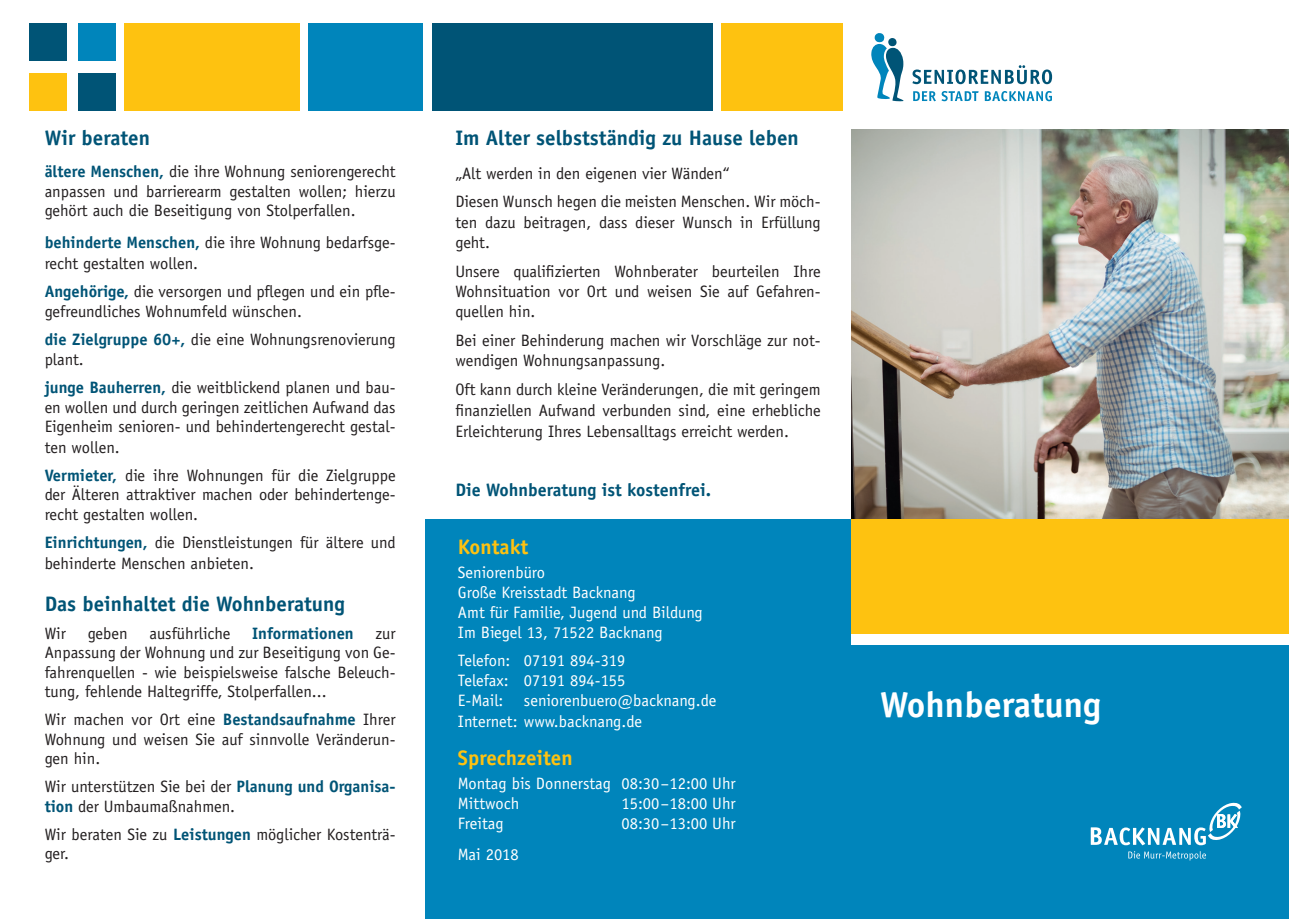
<style>
.page{position:relative;width:1289px;height:919px;background:#fff}
.page>*{position:absolute;margin:0;border:0;box-sizing:border-box;transform-origin:0 0}
.t1{font:700 36px "Officina Sans Std";color:#fff}
.t2{font:700 21px "Officina Sans Std";color:#005476}
.t3{font:700 21px "Officina Sans Std";color:#fec210}
.t4{font:700 18px "Officina Sans Std";color:#005476}
.t5{font:16.5px/19.5px "Officina Sans Std";color:#231f20}
.t6{font:16.5px/19.8px "Officina Sans Std";color:#fff}
.t7{font:700 16.5px "Officina Sans Std";color:#005476}
.s1{font-weight:700;color:#005476}
</style>
<div class="page">
<img style="left:851px;top:130px;width:437px;height:389px">
<div style="left:817px;top:519px;width:471px;height:115px;background:#fec210"></div>
<div style="left:841px;top:645px;width:447px;height:273px;background:#0085bb"></div>
<div style="left:425px;top:519px;width:425px;height:399px;background:#0085bb"></div>
<svg style="left:871px;top:33px;width:32px;height:69px"></svg>
<svg style="left:913px;top:91px;width:138px;height:10px"></svg>
<svg style="left:912px;top:65px;width:140px;height:19px"></svg>
<svg style="left:1090px;top:802px;width:151px;height:43px"></svg>
<svg style="left:1128px;top:851px;width:77px;height:9px"></svg>
<div style="left:432px;top:23px;width:280px;height:88px;background:#005476"></div>
<div style="left:721px;top:23px;width:122px;height:88px;background:#fec210"></div>
<div style="left:124px;top:23px;width:176px;height:88px;background:#fec210"></div>
<div style="left:309px;top:23px;width:114px;height:88px;background:#0085bb"></div>
<div style="left:29px;top:23px;width:37px;height:37px;background:#005476"></div>
<div style="left:78px;top:23px;width:37px;height:37px;background:#0085bb"></div>
<div style="left:78px;top:73px;width:37px;height:37px;background:#005476"></div>
<div style="left:29px;top:73px;width:37px;height:37px;background:#fec210"></div>
<p class="t2" style="left:45px;top:125px;width:107px">Wir beraten</p>
<p class="t5" style="left:45px;top:162px;width:352px;text-align:justify"><span class="s1">ältere Menschen,</span> die ihre Wohnung seniorengerecht anpassen und barrierearm gestalten wollen; hierzu gehört auch die Beseitigung von Stolperfallen.</p>
<p class="t5" style="left:45px;top:233px;width:352px;line-height:20.2px"><span class="s1">behinderte Menschen,</span> die ihre Wohnung bedarfsge&shy;recht gestalten wollen.</p>
<p class="t5" style="left:45px;top:281px;width:352px;line-height:20.2px"><span class="s1">Angehörige,</span> die versorgen und pflegen und ein pfle&shy;gefreundliches Wohnumfeld wünschen.</p>
<p class="t5" style="left:45px;top:329px;width:352px;line-height:20.2px"><span class="s1">die Zielgruppe 60+,</span> die eine Wohnungsrenovierung plant.</p>
<p class="t5" style="left:45px;top:378px;width:352px;text-align:justify"><span class="s1">junge Bauherren,</span> die weitblickend planen und bau&shy;en wollen und durch geringen zeitlichen Aufwand das Eigenheim senioren- und behindertengerecht gestal&shy;ten wollen.</p>
<p class="t5" style="left:45px;top:465px;width:352px;text-align:justify"><span class="s1">Vermieter,</span> die ihre Wohnungen für die Zielgruppe der Älteren attraktiver machen oder behindertenge&shy;recht gestalten wollen.</p>
<p class="t5" style="left:45px;top:532px;width:352px;line-height:20.2px"><span class="s1">Einrichtungen,</span> die Dienstleistungen für ältere und behinderte Menschen anbieten.</p>
<p class="t2" style="left:45px;top:590px;width:302px">Das beinhaltet die Wohnberatung</p>
<p class="t5" style="left:45px;top:623px;width:23px">Wir</p>
<p class="t5" style="left:88px;top:623px;width:42px">geben</p>
<p class="t5" style="left:149px;top:623px;width:83px">ausführliche</p>
<p class="t7" style="left:252px;top:622px;width:103px">Informationen</p>
<p class="t5" style="left:45px;top:623px;width:352px;text-align:justify;text-indent:331px">zur Anpassung der Wohnung und zur Beseitigung von Ge&shy;fahrenquellen - wie beispielsweise falsche Beleuch&shy;tung, fehlende Haltegriffe, Stolperfallen...</p>
<p class="t5" style="left:45px;top:710px;width:352px;text-align:justify">Wir machen vor Ort eine <span class="s1">Bestandsaufnahme</span> Ihrer Wohnung und weisen Sie auf sinnvolle Veränderun&shy;gen hin.</p>
<p class="t5" style="left:45px;top:777px;width:352px">Wir unterstützen Sie bei der <span class="s1">Planung und Organisa&shy;tion</span> der Umbaumaßnahmen.</p>
<p class="t5" style="left:45px;top:824px;width:352px">Wir beraten Sie zu <span class="s1">Leistungen</span> möglicher Kostenträ&shy;ger.</p>
<p class="t2" style="left:455px;top:125px;width:345px">Im Alter selbstständig zu Hause leben</p>
<p class="t5" style="left:455px;top:159px;width:367px;line-height:28.8px">„Alt werden in den eigenen vier Wänden“<br>Diesen Wunsch hegen die meisten Menschen. Wir möch-</p>
<p class="t5" style="left:455px;top:212px;width:367px;line-height:20.2px">ten dazu beitragen, dass dieser Wunsch in Erfüllung geht.</p>
<p class="t5" style="left:455px;top:261px;width:367px;line-height:20.2px;text-align:justify">Unsere qualifizierten Wohnberater beurteilen Ihre Wohnsituation vor Ort und weisen Sie auf Gefahren&shy;quellen hin.</p>
<p class="t5" style="left:455px;top:330px;width:367px;line-height:20.2px">Bei einer Behinderung machen wir Vorschläge zur not&shy;wendigen Wohnungsanpassung.</p>
<p class="t5" style="left:455px;top:379px;width:367px;line-height:21px;text-align:justify">Oft kann durch kleine Veränderungen, die mit geringem finanziellen Aufwand verbunden sind, eine erhebliche Erleichterung Ihres Lebensalltags erreicht werden.</p>
<p class="t4" style="left:455px;top:478px;width:257px">Die Wohnberatung ist kostenfrei.</p>
<p class="t3" style="left:458px;top:534px;width:72px">Kontakt</p>
<p class="t6" style="left:458px;top:563px;width:246px">Seniorenbüro<br>Große Kreisstadt Backnang<br>Amt für Familie, Jugend und Bildung<br>Im Biegel 13, 71522 Backnang</p>
<p class="t6" style="left:458px;top:650px;width:260px">Telefon: 07191 894-319<br>Telefax: 07191 894-155<br>E-Mail: seniorenbuero@backnang.de</p>
<p class="t6" style="left:458px;top:711px;width:186px">Internet: www.backnang.de</p>
<p class="t3" style="left:458px;top:745px;width:116px">Sprechzeiten</p>
<p class="t6" style="left:458px;top:773px;width:279px">Montag bis Donnerstag 08:30–12:00 Uhr<br>Mittwoch</p>
<p class="t6" style="left:621px;top:793px;width:116px">15:00–18:00 Uhr</p>
<p class="t6" style="left:458px;top:813px;width:47px">Freitag</p>
<p class="t6" style="left:621px;top:813px;width:116px">08:30–13:00 Uhr</p>
<p class="t6" style="left:458px;top:844px;width:62px">Mai 2018</p>
<h1 class="t1" style="left:880px;top:682px;width:222px">Wohnberatung</h1>
</div>
